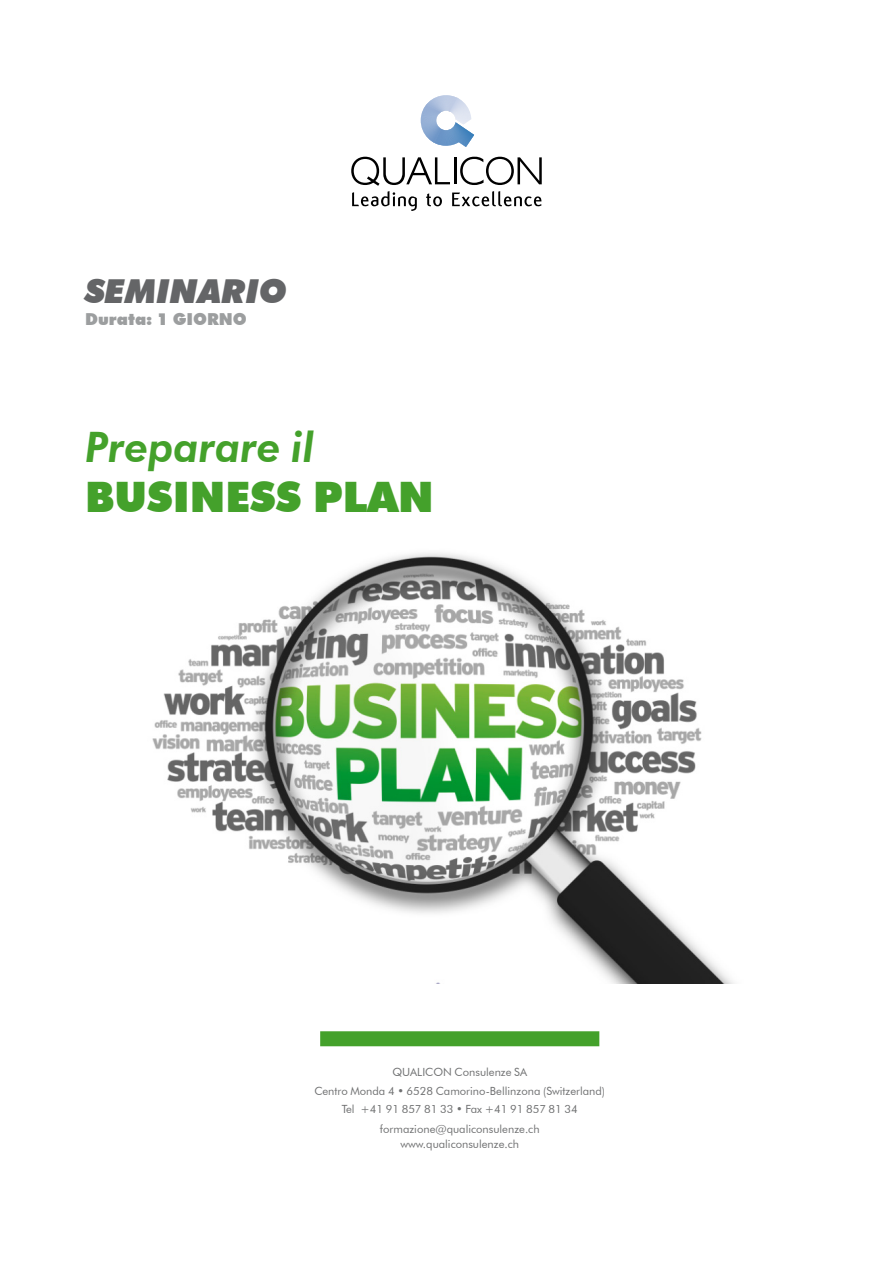
<style>
.page{position:relative;width:893px;height:1263px;background:#fff}
.page>*{position:absolute;margin:0;border:0;box-sizing:border-box;transform-origin:0 0}
.t1{font:900 42px "Futura BT";color:#44a12b}
.t2{font:italic 800 42px "Futura BT";color:#44a12b}
.t3{font:italic 900 33px "Futura BT";color:#646567}
.t4{font:900 16.5px "Futura BT";color:#9c9e9f}
.t5{font:11.25px/18.9px "Futura BT";color:#707172;text-align:center}
</style>
<div class="page">
<div style="left:320px;top:1031px;width:279px;height:15px;background:#44a12b"></div>
<svg style="left:421px;top:95px;width:53px;height:52px"></svg>
<svg style="left:351px;top:157px;width:191px;height:54px"></svg>
<img style="left:152px;top:553px;width:582px;height:431px">
<h2 class="t3" style="left:85px;top:271px;width:204px">SEMINARIO</h2>
<h3 class="t4" style="left:85px;top:309px;width:163px">DURATA: 1 GIORNO</h3>
<h1 class="t2" style="left:85px;top:422px;width:231px">Preparare il</h1>
<h1 class="t1" style="left:85px;top:472px;width:350px">BUSINESS PLAN</h1>
<p class="t5" style="left:314px;top:1062px;width:292px">QUALICON Consulenze SA<br>Centro Monda 4 • 6528 Camorino-Bellinzona (Switzerland)<br>Tel +41 91 857 81 33 • Fax +41 91 857 81 34 formazione@qualiconsulenze.ch</p>
<p class="t5" style="left:400px;top:1134px;width:120px">www.qualiconsulenze.ch</p>
</div>
